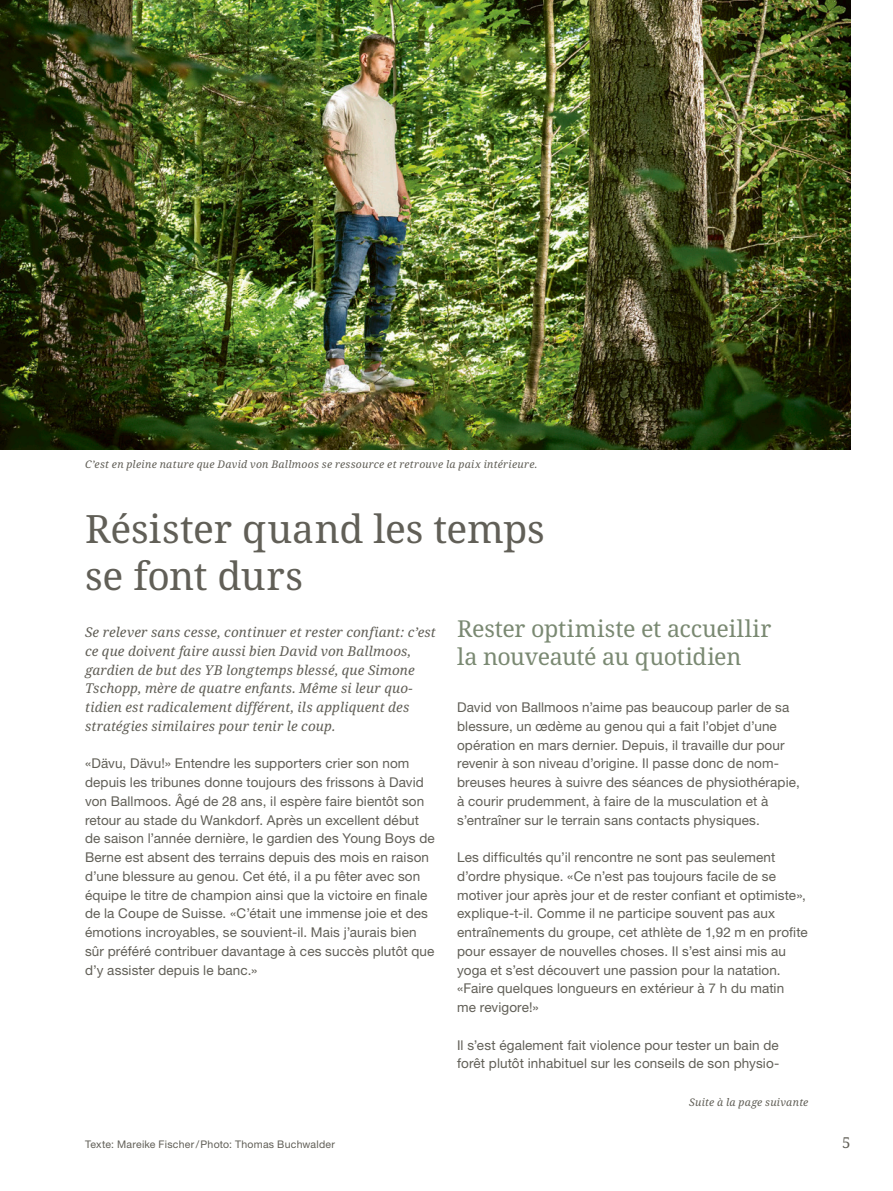
<style>
.page{position:relative;width:893px;height:1191px;background:#fff}
.page>*{position:absolute;margin:0;border:0;box-sizing:border-box;transform-origin:0 0}
.t1{font:39px/47px "Noto Serif";letter-spacing:-.005em;color:#615f57}
.t2{font:23.25px/28.2px "Noto Serif";letter-spacing:-.01em;color:#7a8972}
.t3{font:15px "Noto Serif";color:#615f57}
.t4{font:13.5px/18.8px "Helvetica Neue LT Std";letter-spacing:.01em;color:#615f57}
.t5{font:italic 13.5px/18.8px "Noto Serif";letter-spacing:.015em;color:#615f57}
.t6{font:italic 10.5px "Noto Serif";letter-spacing:.025em;color:#615f57}
.t7{font:10.5px "Helvetica Neue LT Std";letter-spacing:.02em;color:#615f57}
</style>
<div class="page">
<img style="left:0;top:0;width:850px;height:449px">
<p class="t6" style="left:85px;top:457px;width:454px">C’est en pleine nature que David von Ballmoos se ressource et retrouve la paix intérieure.</p>
<h1 class="t1" style="left:85px;top:507px;width:461px">Résister quand les temps se font durs</h1>
<p class="t5" style="left:85px;top:623px;width:352px">Se relever sans cesse, continuer et rester confiant: c’est ce que doivent faire aussi bien David von Ballmoos, gardien de but des YB longtemps blessé, que Simone Tschopp, mère de quatre enfants. Même si leur quo&shy;tidien est radicalement différent, ils appliquent des stratégies similaires pour tenir le coup.</p>
<p class="t4" style="left:85px;top:754px;width:351px">«Dävu, Dävu!» Entendre les supporters crier son nom depuis les tribunes donne toujours des frissons à David von Ballmoos. Âgé de 28 ans, il espère faire bientôt son retour au stade du Wankdorf. Après un excellent début de saison l’année dernière, le gardien des Young Boys de Berne est absent des terrains depuis des mois en raison d’une blessure au genou. Cet été, il a pu fêter avec son équipe le titre de champion ainsi que la victoire en finale de la Coupe de Suisse. «C’était une immense joie et des émotions incroyables, se souvient-il. Mais j’aurais bien sûr préféré contribuer davantage à ces succès plutôt que d’y assister depuis le banc.»</p>
<h2 class="t2" style="left:457px;top:615px;width:316px">Rester optimiste et accueillir la nouveauté au quotidien</h2>
<p class="t4" style="left:457px;top:697px;width:344px">David von Ballmoos n’aime pas beaucoup parler de sa blessure, un œdème au genou qui a fait l’objet d’une opération en mars dernier. Depuis, il travaille dur pour revenir à son niveau d’origine. Il passe donc de nom&shy;breuses heures à suivre des séances de physiothérapie, à courir prudemment, à faire de la musculation et à s’entraîner sur le terrain sans contacts physiques.</p>
<p class="t4" style="left:457px;top:847px;width:352px">Les difficultés qu’il rencontre ne sont pas seulement d’ordre physique. «Ce n’est pas toujours facile de se motiver jour après jour et de rester confiant et optimiste», explique-t-il. Comme il ne participe souvent pas aux entraînements du groupe, cet athlète de 1,92 m en profite pour essayer de nouvelles choses. Il s’est ainsi mis au yoga et s’est découvert une passion pour la natation. «Faire quelques longueurs en extérieur à 7 h du matin<br>me revigore!»</p>
<p class="t4" style="left:457px;top:1035px;width:324px">Il s’est également fait violence pour tester un bain de forêt plutôt inhabituel sur les conseils de son physio-</p>
<p class="t6" style="left:689px;top:1095px;width:121px">Suite à la page suivante</p>
<p class="t7" style="left:85px;top:1138px;width:251px">Texte: Mareike Fischer/Photo: Thomas Buchwalder</p>
<p class="t3" style="left:842px;top:1132px;width:10px">5</p>
</div>
